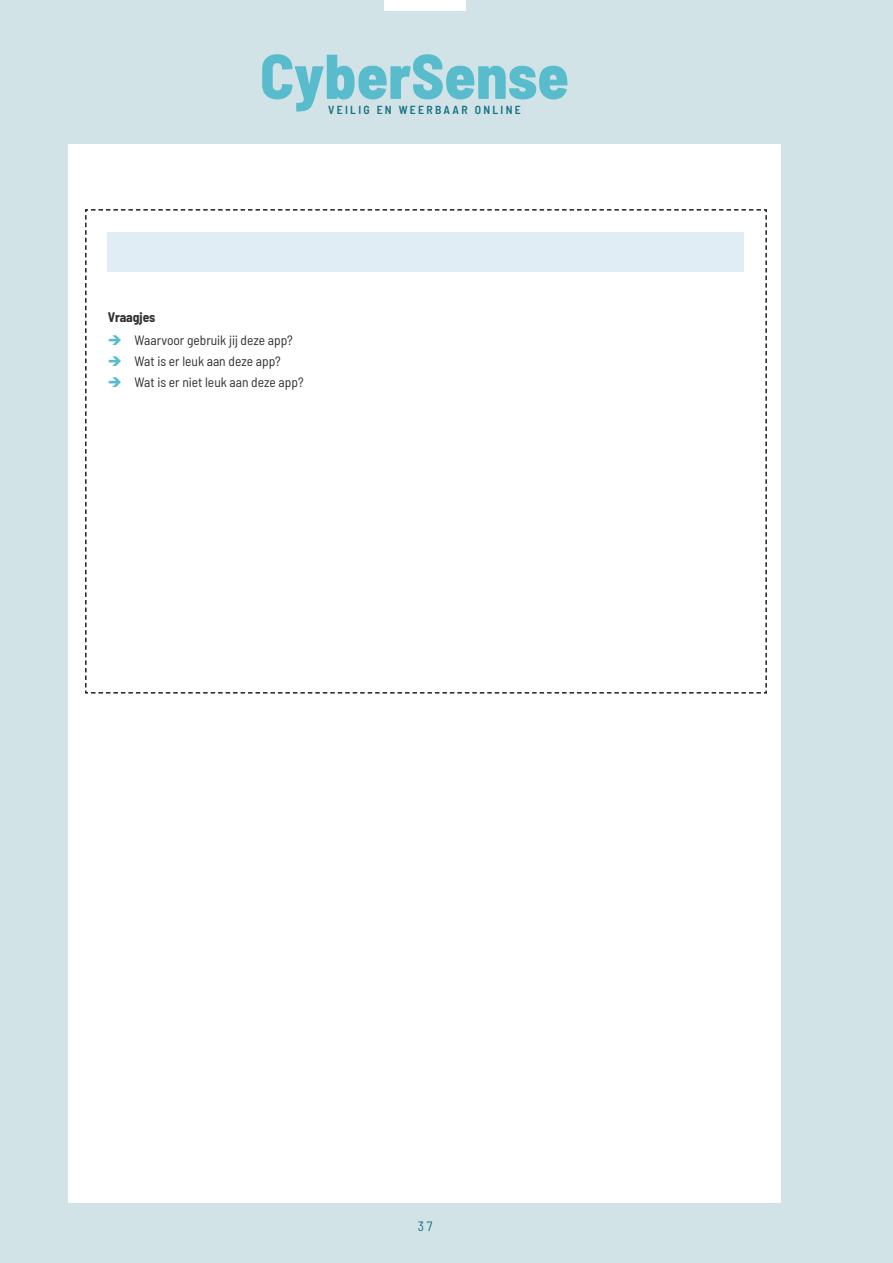
<style>
.page{position:relative;width:893px;height:1263px;background:#d1e3e6}
.page>*{position:absolute;margin:0;border:0;box-sizing:border-box;transform-origin:0 0}
.t1{font:semi-condensed 13.5px "Barlow";color:#312f30}
._07_Body{font:700 semi-condensed 13.5px "Barlow";color:#312f30}
.t2{font:semi-condensed 13.5px "Barlow";color:#177182}
.t3{font:600 semi-condensed 11.7px "Barlow";letter-spacing:.2em;color:#177182}
</style>
<div class="page">
<div style="left:384px;top:0;width:81px;height:11px;background:#fff"></div>
<div style="left:68px;top:144px;width:713px;height:1059px;background:#fff"></div>
<svg style="left:262px;top:54px;width:305px;height:58px"></svg>
<svg style="left:85px;top:209px;width:682px;height:484px"></svg>
<p class="t3" style="left:328px;top:102px;width:194px">VEILIG EN WEERBAAR ONLINE</p>
<p class="_07_Body" style="left:108px;top:309px;width:49px">Vraagjes</p>
<p class="t1" style="left:135px;top:331px;width:160px">Waarvoor gebruik jij deze app?</p>
<p class="t1" style="left:135px;top:352px;width:148px">Wat is er leuk aan deze app?</p>
<p class="t1" style="left:135px;top:373px;width:171px">Wat is er niet leuk aan deze app?</p>
<p class="t2" style="left:418px;top:1218px;width:16px">37</p>
</div>
